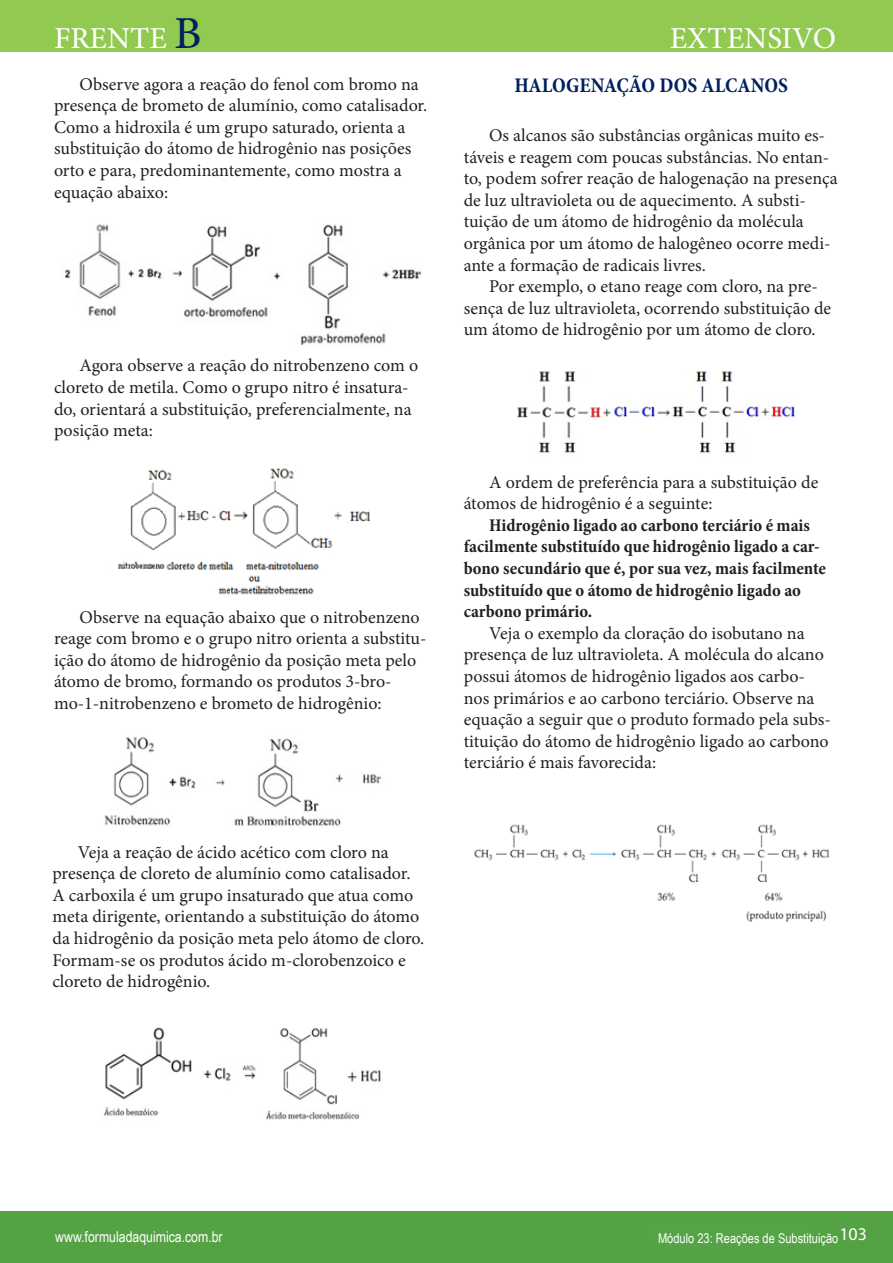
<style>
.page{position:relative;width:893px;height:1263px;background:#fff}
.page>*{position:absolute;margin:0;border:0;box-sizing:border-box;transform-origin:0 0}
.t1{font:30px "Adobe Hebrew";color:#fff}
.t2{font:700 condensed 21px "Minion Pro";color:#002060}
.t3{font:18px/21.6px "Minion Pro";color:#231f20}
.t4{font:700 condensed 18px/21.6px "Minion Pro";color:#231f20}
.t5{font:18px "Myriad Pro";color:#fff}
.t6{font:15px "Arial Narrow";color:#fff}
.t7{font:700 13.5px "Arial Narrow";color:#fff}
.t8{font:13.5px "Arial Narrow";color:#fff}
.s1{font-size:45px;color:#002060}
</style>
<div class="page">
<div style="left:0;top:0;width:893px;height:52px;background:#91c951"></div>
<div style="left:0;top:1211px;width:893px;height:52px;background:#55a245"></div>
<img style="left:64px;top:224px;width:357px;height:122px">
<img style="left:118px;top:468px;width:253px;height:127px">
<img style="left:104px;top:736px;width:278px;height:91px">
<img style="left:103px;top:1027px;width:278px;height:93px">
<img style="left:517px;top:371px;width:278px;height:82px">
<img style="left:474px;top:824px;width:355px;height:98px">
<h1 class="t1" style="left:54px;top:20px;width:149px">FRENTE <span class="s1">B</span></h1>
<h1 class="t1" style="left:670px;top:20px;width:168px">EXTENSIVO</h1>
<p class="t3" style="left:54px;top:73px;width:375px;text-indent:26px">Observe agora a reação do fenol com bromo na presença de brometo de alumínio, como catalisador.<br>Como a hidroxila é um grupo saturado, orienta a substituição do átomo de hidrogênio nas posições orto e para, predominantemente, como mostra a equação abaixo:</p>
<p class="t3" style="left:54px;top:355px;width:366px;text-indent:26px">Agora observe a reação do nitrobenzeno com o cloreto de metila. Como o grupo nitro é insatura&shy;do, orientará a substituição, preferencialmente, na posição meta:</p>
<p class="t3" style="left:54px;top:606px;width:374px;text-indent:26px">Observe na equação abaixo que o nitrobenzeno reage com bromo e o grupo nitro orienta a substitu&shy;ição do átomo de hidrogênio da posição meta pelo átomo de bromo, formando os produtos 3-bro&shy;mo-1-nitrobenzeno e brometo de hidrogênio:</p>
<p class="t3" style="left:52px;top:841px;width:373px;text-indent:26px">Veja a reação de ácido acético com cloro na presença de cloreto de alumínio como catalisador.<br>A carboxila é um grupo insaturado que atua como meta dirigente, orientando a substituição do átomo da hidrogênio da posição meta pelo átomo de cloro.<br>Formam-se os produtos ácido m-clorobenzoico e cloreto de hidrogênio.</p>
<p class="t2" style="left:515px;top:71px;width:275px">HALOGENAÇÃO DOS ALCANOS</p>
<p class="t3" style="left:464px;top:125px;width:375px;text-indent:26px">Os alcanos são substâncias orgânicas muito es&shy;táveis e reagem com poucas substâncias. No entan&shy;to, podem sofrer reação de halogenação na presença de luz ultravioleta ou de aquecimento. A substi&shy;tuição de um átomo de hidrogênio da molécula orgânica por um átomo de halogêneo ocorre medi&shy;ante a formação de radicais livres.</p>
<p class="t3" style="left:464px;top:276px;width:369px;text-indent:26px">Por exemplo, o etano reage com cloro, na pre&shy;sença de luz ultravioleta, ocorrendo substituição de um átomo de hidrogênio por um átomo de cloro.</p>
<p class="t3" style="left:464px;top:471px;width:356px;text-indent:26px">A ordem de preferência para a substituição de átomos de hidrogênio é a seguinte:</p>
<p class="t4" style="left:464px;top:514px;width:364px;text-indent:26px">Hidrogênio ligado ao carbono terciário é mais facilmente substituído que hidrogênio ligado a car&shy;bono secundário que é, por sua vez, mais facilmente substituído que o átomo de hidrogênio ligado ao carbono primário.</p>
<p class="t3" style="left:464px;top:622px;width:369px;text-indent:26px">Veja o exemplo da cloração do isobutano na presença de luz ultravioleta. A molécula do alcano possui átomos de hidrogênio ligados aos carbo&shy;nos primários e ao carbono terciário. Observe na equação a seguir que o produto formado pela subs&shy;tituição do átomo de hidrogênio ligado ao carbono terciário é mais favorecida:</p>
<p class="t7" style="left:577px;top:1226px;width:224px">Módulo 5 - Introduçã à Química Orgânica</p>
<p class="t5" style="left:839px;top:1223px;width:29px">103</p>
<p class="t6" style="left:55px;top:1226px;width:169px">www.formuladaquimica.com.br</p>
<p class="t7" style="left:652px;top:1226px;width:149px">Módulo 6 - Hidrocarbonetos</p>
<p class="t8" style="left:658px;top:1228px;width:182px">Módulo 23: Reações de Substituição</p>
</div>
